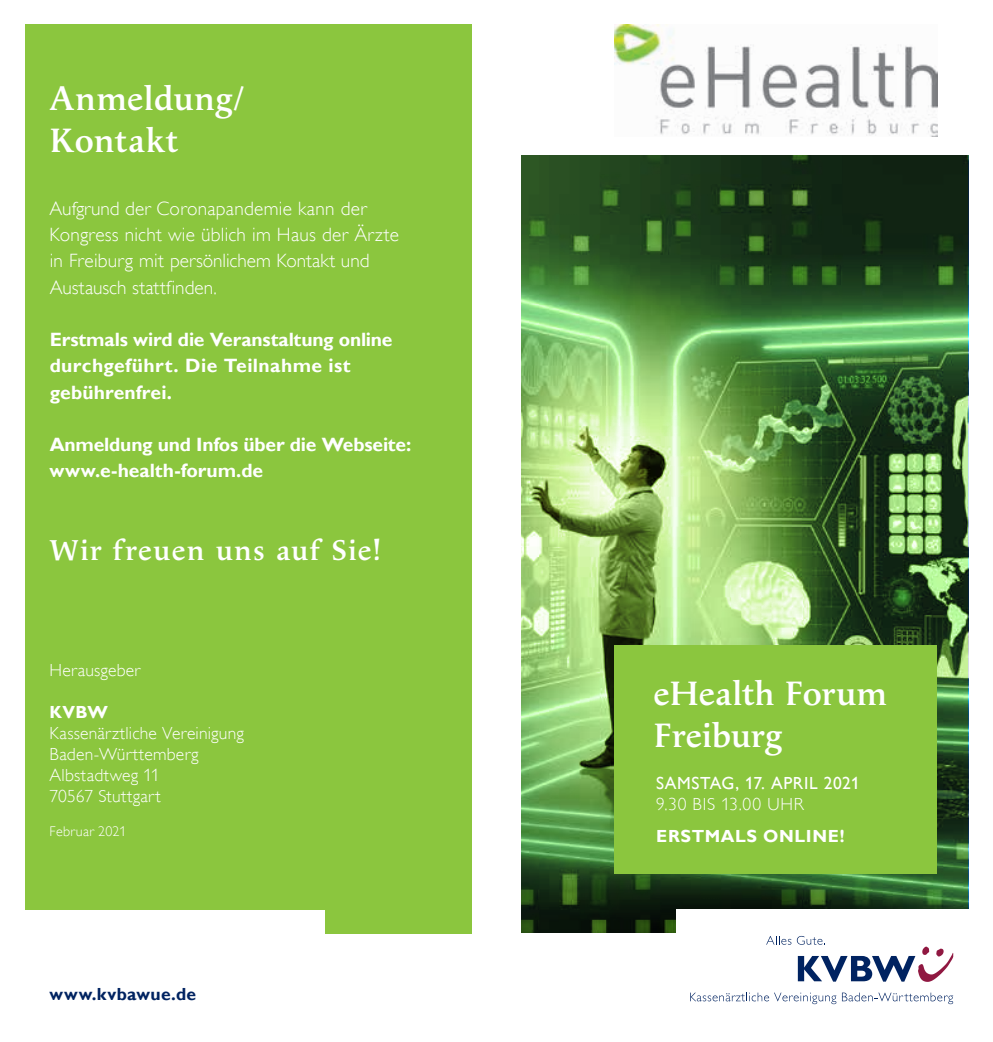
<style>
.page{position:relative;width:993px;height:1042px;background:#fff}
.page>*{position:absolute;margin:0;border:0;box-sizing:border-box;transform-origin:0 0}
.t1{font:600 35px/42px "Apolline Std";letter-spacing:-.005em;color:#fff}
.t2{font:600 29.75px "Apolline Std";letter-spacing:.035em;color:#fff}
.t3{font:700 19.25px/26.2px "Gill Alt One";letter-spacing:-.005em;color:#fff}
.t4{font:300 19.25px/26.2px "Gill Alt One";letter-spacing:.01em;color:#fff}
.t5{font:300 17.5px/21px "Gill Alt One";letter-spacing:.015em;color:#fff}
.t6{font:17.5px "Gill Alt One";letter-spacing:.03em;color:#fff}
.t7{font:700 17.5px "Gill Alt One";letter-spacing:.035em;color:#fff}
.t8{font:300 17.5px "Gill Alt One";letter-spacing:.045em;color:#fff}
.t9{font:700 17.5px "Gill Alt One";letter-spacing:.02em;color:#002361}
.t10{font:300 14px "Gill Alt One";letter-spacing:.015em;color:#fff}
</style>
<div class="page">
<svg style="left:521px;top:155px;width:446px;height:778px;background:#598348"></svg>
<div style="left:614px;top:646px;width:322px;height:228px;background:#8bc63e"></div>
<div style="left:25px;top:25px;width:446px;height:909px;background:#8bc63e"></div>
<img style="left:614px;top:25px;width:322px;height:111px">
<div style="left:675px;top:909px;width:309px;height:25px;background:#fff"></div>
<svg style="left:766px;top:936px;width:186px;height:46px"></svg>
<svg style="left:690px;top:992px;width:262px;height:12px"></svg>
<div style="left:19px;top:910px;width:305px;height:25px;background:#fff"></div>
<h1 class="t1" style="left:50px;top:79px;width:195px">Anmeldung/<br>Kontakt</h1>
<p class="t4" style="left:50px;top:195px;width:351px">Aufgrund der Coronapandemie kann der Kongress nicht wie üblich im H aus der Ärzte in Freiburg mit persönlichem Kontakt und Austausch stattfinden.</p>
<p class="t3" style="left:50px;top:326px;width:344px">Erstmals wird die Veranstaltung online durchgeführt. Die Teilnahme ist gebührenfrei.</p>
<p class="t3" style="left:50px;top:431px;width:363px">Anmeldung und I nfos über die Webseite: www.e-health-forum.de</p>
<h2 class="t2" style="left:50px;top:532px;width:333px">Wir freuen uns auf Sie!</h2>
<p class="t5" style="left:50px;top:659px;width:93px">H erausgeber</p>
<p class="t7" style="left:50px;top:702px;width:60px">KVBW</p>
<p class="t5" style="left:50px;top:722px;width:196px">Kassenärztliche Vereinigung<br>Baden-Württemberg<br>Albstadtweg 11<br>70567 Stuttgart</p>
<p class="t10" style="left:50px;top:823px;width:78px">Februar 2021</p>
<p class="t9" style="left:50px;top:984px;width:148px">www.kvbawue.de</p>
<h1 class="t1" style="left:653px;top:674px;width:235px">eHealth Forum<br>Freiburg</h1>
<p class="t6" style="left:656px;top:773px;width:205px">SAMSTAG, 17. APRIL 2021</p>
<p class="t8" style="left:656px;top:794px;width:149px">9.30 bis 13.00 Uhr</p>
<p class="t7" style="left:656px;top:826px;width:190px">Erstmals Online!</p>
</div>
